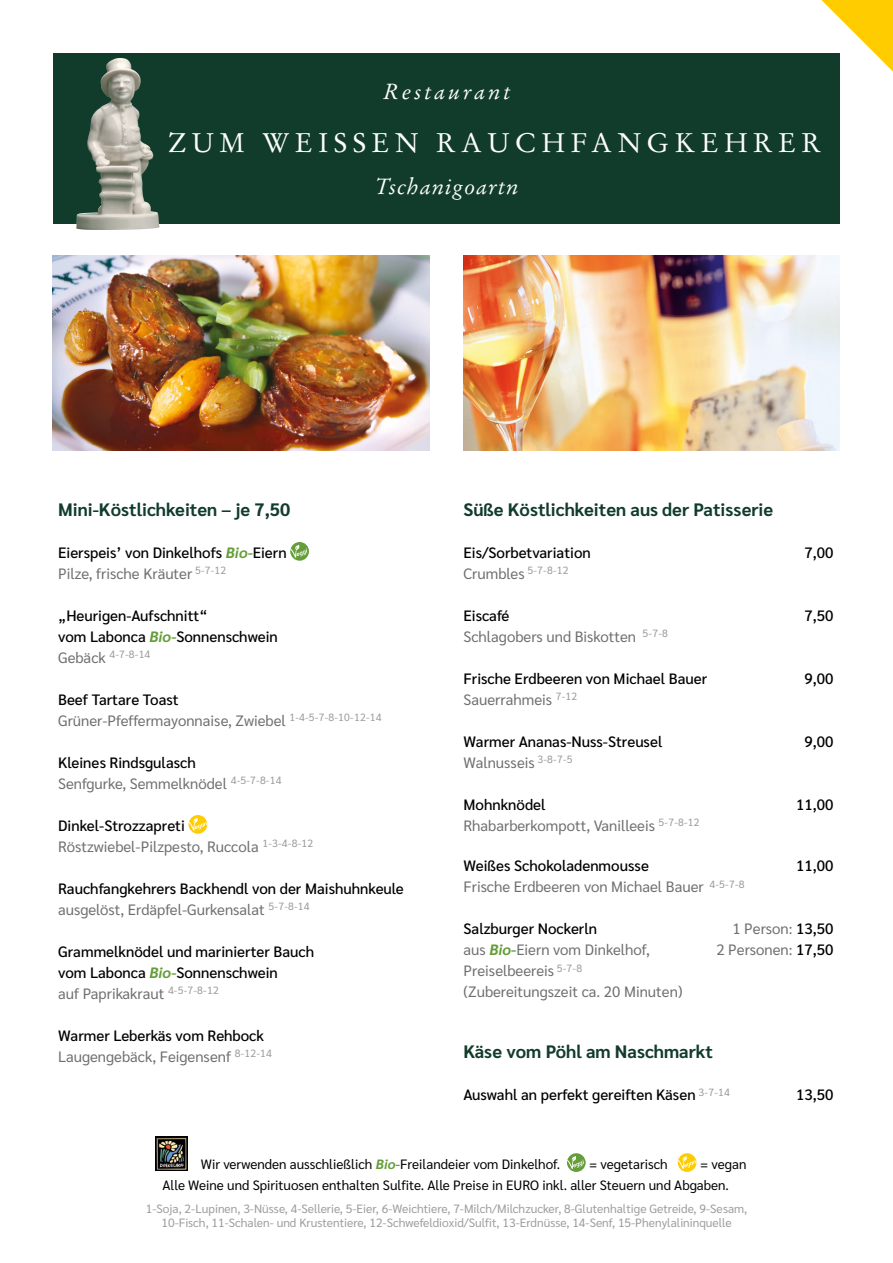
<style>
.page{position:relative;width:893px;height:1263px;background:#fff}
.page>*{position:absolute;margin:0;border:0;box-sizing:border-box;transform-origin:0 0}
.t1{font:26.85px "Stempel Garamond CE";letter-spacing:.2em;color:#fff}
.t2{font:italic 21.9px "Stempel Garamond CE";letter-spacing:.05em;color:#fff}
.t3{font:italic 21.9px "Stempel Garamond CE";letter-spacing:.13em;color:#fff}
.t4{font:700 18px "Sarabun";color:#113c2b}
.Preise{font:15px/21px "Sarabun";color:#706f6f}
.Preise-2{font:500 15px/21px "Sarabun";color:#000}
.t5{font:13.5px "Sarabun";color:#000}
.t6{font:12px/14.4px "Sarabun";color:#9d9d9c;text-align:center}
.Preise-3{font:10.5px "Sarabun";color:#9d9d9c}
.s1{font-weight:700;font-style:italic;color:#659e39}
.s2{font-size:15px;color:#706f6f}
.s3{font-weight:500;color:#000}
</style>
<div class="page">
<svg style="left:821px;top:0;width:72px;height:72px"></svg>
<div style="left:54px;top:53px;width:786px;height:171px;background:#113c2b"></div>
<img style="left:87px;top:58px;width:32px;height:140px">
<svg style="left:567px;top:1153px;width:19px;height:19px"></svg>
<svg style="left:678px;top:1153px;width:18px;height:19px"></svg>
<img style="left:155px;top:1136px;width:32px;height:34px">
<img style="left:53px;top:255px;width:376px;height:195px">
<img style="left:463px;top:256px;width:377px;height:195px">
<svg style="left:290px;top:542px;width:19px;height:19px"></svg>
<svg style="left:189px;top:815px;width:18px;height:19px"></svg>
<h2 class="t3" style="left:383px;top:78px;width:129px">Restaurant</h2>
<h1 class="t1" style="left:169px;top:126px;width:654px">ZUM WEISSEN RAUCHFANGKEHRER</h1>
<h2 class="t2" style="left:375px;top:173px;width:145px">Tschanigoartn</h2>
<h1 class="t4" style="left:58px;top:499px;width:234px">Mini-Köstlichkeiten – je 7,50</h1>
<p class="Preise-2" style="left:58px;top:542px;width:230px">Eierspeis’ von Dinkelhofs <span class="s1">Bio-</span>Eiern</p>
<p class="Preise" style="left:58px;top:563px;width:170px">Pilze, frische Kräuter <sup>5-7-12</sup></p>
<p class="Preise-2" style="left:58px;top:605px;width:221px">„Heurigen-Aufschnitt“<br>vom Labonca <span class="s1">Bio-</span>Sonnenschwein</p>
<p class="Preise-3" style="left:58px;top:648px;width:94px"><span class="s2">Gebäck</span> 4-7-8-14</p>
<p class="Preise-2" style="left:58px;top:689px;width:122px">Beef Tartare Toast</p>
<p class="Preise" style="left:58px;top:710px;width:325px">Grüner-Pfeffermayonnaise, Zwiebel <sup>1-4-5-7-8-10-12-14</sup></p>
<p class="Preise-2" style="left:58px;top:752px;width:139px">Kleines Rindsgulasch</p>
<p class="Preise" style="left:58px;top:773px;width:225px">Senfgurke, Semmelknödel <sup>4-5-7-8-14</sup></p>
<p class="Preise-2" style="left:58px;top:815px;width:128px">Dinkel-Strozzapreti</p>
<p class="Preise" style="left:58px;top:836px;width:257px">Röstzwiebel-Pilzpesto, Ruccola <sup>1-3-4-8-12</sup></p>
<p class="Preise-2" style="left:58px;top:878px;width:347px">Rauchfangkehrers Backhendl von der Maishuhnkeule</p>
<p class="Preise" style="left:58px;top:899px;width:253px">ausgelöst, Erdäpfel-Gurkensalat <sup>5-7-8-14</sup></p>
<p class="Preise-2" style="left:58px;top:941px;width:257px">Grammelknödel und marinierter Bauch vom Labonca <span class="s1">Bio-</span>Sonnenschwein</p>
<h1 class="Preise" style="left:58px;top:983px;width:162px">auf Paprikakraut <sup>4-5-7-8-12</sup></h1>
<p class="Preise-2" style="left:58px;top:1025px;width:207px">Warmer Leberkäs vom Rehbock</p>
<p class="Preise" style="left:58px;top:1046px;width:215px">Laugengebäck, Feigensenf <sup>8-12-14</sup></p>
<h1 class="t4" style="left:463px;top:499px;width:311px">Süße Köstlichkeiten aus der Patisserie</h1>
<p class="Preise-2" style="left:463px;top:542px;width:129px">Eis/Sorbetvariation</p>
<p class="Preise-2" style="left:804px;top:542px;width:30px">7,00</p>
<p class="Preise" style="left:463px;top:563px;width:107px">Crumbles <sup>5-7-8-12</sup></p>
<p class="Preise-2" style="left:463px;top:605px;width:47px">Eiscafé</p>
<p class="Preise-2" style="left:804px;top:605px;width:30px">7,50</p>
<p class="Preise" style="left:463px;top:626px;width:206px">Schlagobers und Biskotten <sup>5-7-8</sup></p>
<p class="Preise-2" style="left:463px;top:668px;width:245px">Frische Erdbeeren von Michael Bauer</p>
<p class="Preise-2" style="left:804px;top:668px;width:30px">9,00</p>
<p class="Preise" style="left:463px;top:689px;width:115px">Sauerrahmeis <sup>7-12</sup></p>
<p class="Preise-2" style="left:463px;top:731px;width:201px">Warmer Ananas-Nuss-Streusel</p>
<p class="Preise-2" style="left:804px;top:731px;width:30px">9,00</p>
<p class="Preise" style="left:463px;top:752px;width:111px">Walnusseis <sup>3-8-7-5</sup></p>
<p class="Preise-2" style="left:463px;top:794px;width:84px">Mohnknödel</p>
<p class="Preise-2" style="left:796px;top:794px;width:39px">11,00</p>
<p class="Preise" style="left:463px;top:815px;width:238px">Rhabarberkompott, Vanilleeis <sup>5-7-8-12</sup></p>
<p class="Preise-2" style="left:463px;top:855px;width:187px">Weißes Schokoladenmousse</p>
<p class="Preise-2" style="left:796px;top:855px;width:39px">11,00</p>
<p class="Preise" style="left:463px;top:876px;width:283px">Frische Erdbeeren von Michael Bauer <sup>4-5-7-8</sup></p>
<p class="Preise-2" style="left:463px;top:918px;width:135px">Salzburger Nockerln</p>
<p class="Preise" style="left:732px;top:918px;width:103px">1 Person: <span class="s3">13,50</span></p>
<p class="Preise" style="left:463px;top:939px;width:188px">aus <span class="s1">Bio-</span>Eiern vom Dinkelhof,</p>
<p class="Preise" style="left:716px;top:939px;width:119px">2 Personen: <span class="s3">17,50</span></p>
<p class="Preise" style="left:463px;top:960px;width:221px">Preiselbeereis <sup>5-7-8 </sup>(Zubereitungszeit ca. 20 Minuten)</p>
<h1 class="t4" style="left:463px;top:1041px;width:251px">Käse vom Pöhl am Naschmarkt</h1>
<p class="Preise-2" style="left:463px;top:1084px;width:268px">Auswahl an perfekt gereiften Käsen <sup>3-7-14</sup></p>
<p class="Preise-2" style="left:796px;top:1084px;width:39px">13,50</p>
<p class="t5" style="left:201px;top:1156px;width:361px">Wir verwenden ausschließlich <span class="s1">Bio-</span>Freilandeier vom Dinkelhof.</p>
<p class="t5" style="left:589px;top:1156px;width:80px">= vegetarisch</p>
<p class="t5" style="left:700px;top:1156px;width:48px">= vegan</p>
<p class="t5" style="left:163px;top:1177px;width:568px">Alle Weine und Spirituosen enthalten Sulfite. Alle Preise in EURO inkl. aller Steuern und Abgaben.</p>
<p class="t6" style="left:146px;top:1201px;width:603px">1-Soja, 2-Lupinen, 3-Nüsse, 4-Sellerie, 5-Eier, 6-Weichtiere, 7-Milch/Milchzucker, 8-Glutenhaltige Getreide, 9-Sesam,<br>10-Fisch, 11-Schalen- und Krustentiere, 12-Schwefeldioxid/Sulfit, 13-Erdnüsse, 14-Senf, 15-Phenylalininquelle</p>
</div>
